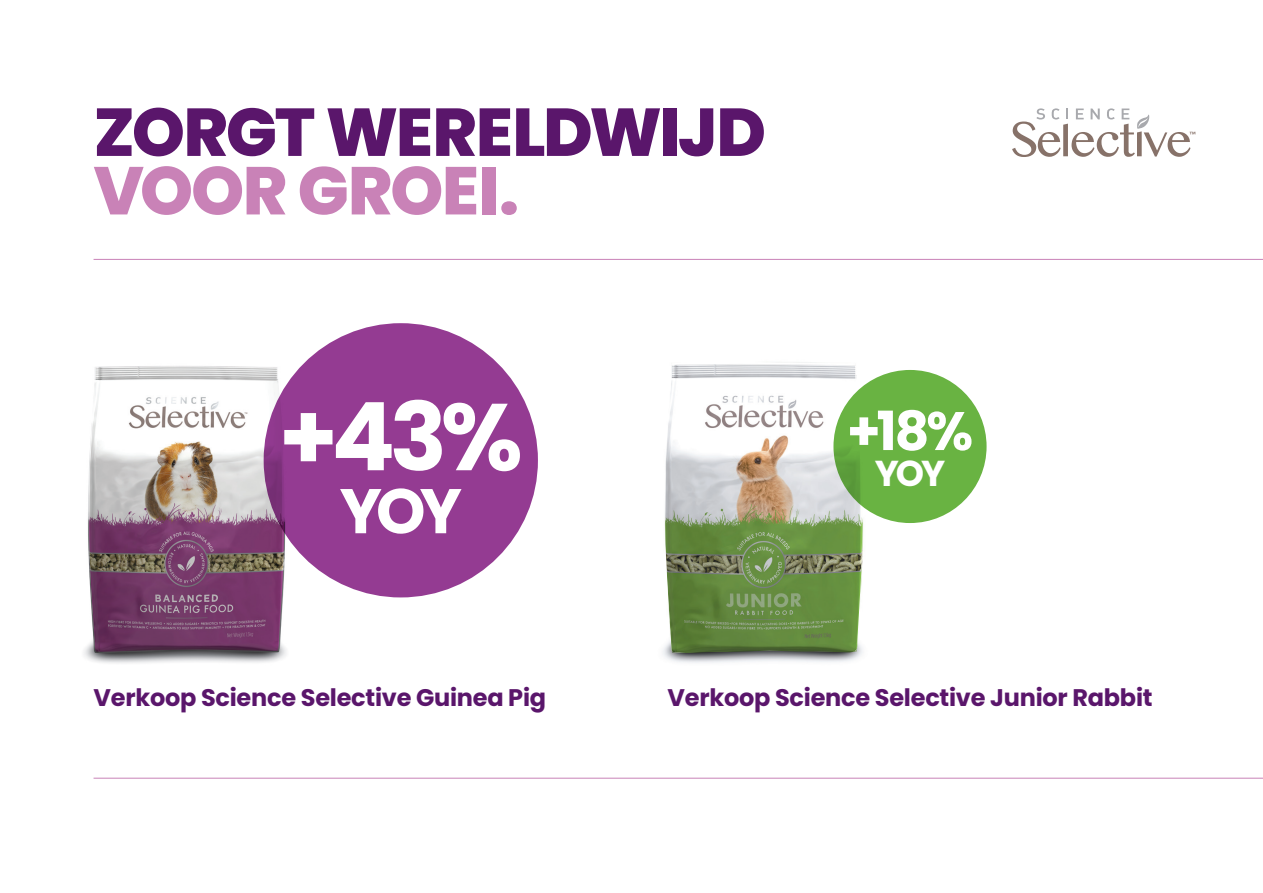
<style>
.page{position:relative;width:1263px;height:893px;background:#fff}
.page>*{position:absolute;margin:0;border:0;box-sizing:border-box;transform-origin:0 0}
.t1{font:700 94.5px "Poppins";color:#fff}
.t2{font:800 67.5px "Poppins";letter-spacing:-.035em;color:#5a166b}
.t3{font:800 67.5px "Poppins";letter-spacing:-.02em;color:#c982b7}
.t4{font:700 63px "Poppins";color:#fff}
.t5{font:700 54px "Poppins";color:#fff}
.t6{font:700 36px "Poppins";color:#fff}
.t7{font:700 24px "Poppins";letter-spacing:-.01em;color:#5a166b}
</style>
<div class="page">
<img style="left:84px;top:377px;width:208px;height:286px">
<img style="left:89px;top:366px;width:195px;height:286px">
<img style="left:663px;top:362px;width:227px;height:301px">
<img style="left:665px;top:364px;width:199px;height:289px">
<hr style="left:94px;top:778px;width:1169px;height:1px;background:#c982b7">
<div style="left:264px;top:323px;width:274px;height:274px;background:#943b92;border-radius:50%"></div>
<div style="left:833px;top:370px;width:153px;height:153px;background:#69b342;border-radius:50%"></div>
<hr style="left:94px;top:259px;width:1169px;height:1px;background:#c982b7">
<svg style="left:1012px;top:108px;width:183px;height:49px"></svg>
<h2 class="t2" style="left:94px;top:93px;width:674px">ZORGT WERELDWIJD</h2>
<h2 class="t3" style="left:94px;top:152px;width:427px">VOOR GROEI.</h2>
<h1 class="t1" style="left:279px;top:382px;width:246px">+43%</h1>
<h3 class="t4" style="left:340px;top:475px;width:124px">YOY</h3>
<h3 class="t5" style="left:847px;top:400px;width:128px">+18%</h3>
<h3 class="t6" style="left:875px;top:453px;width:72px">YOY</h3>
<p class="t7" style="left:94px;top:683px;width:454px">Verkoop Science Selective Guinea Pig</p>
<p class="t7" style="left:668px;top:683px;width:486px">Verkoop Science Selective Junior Rabbit</p>
</div>
